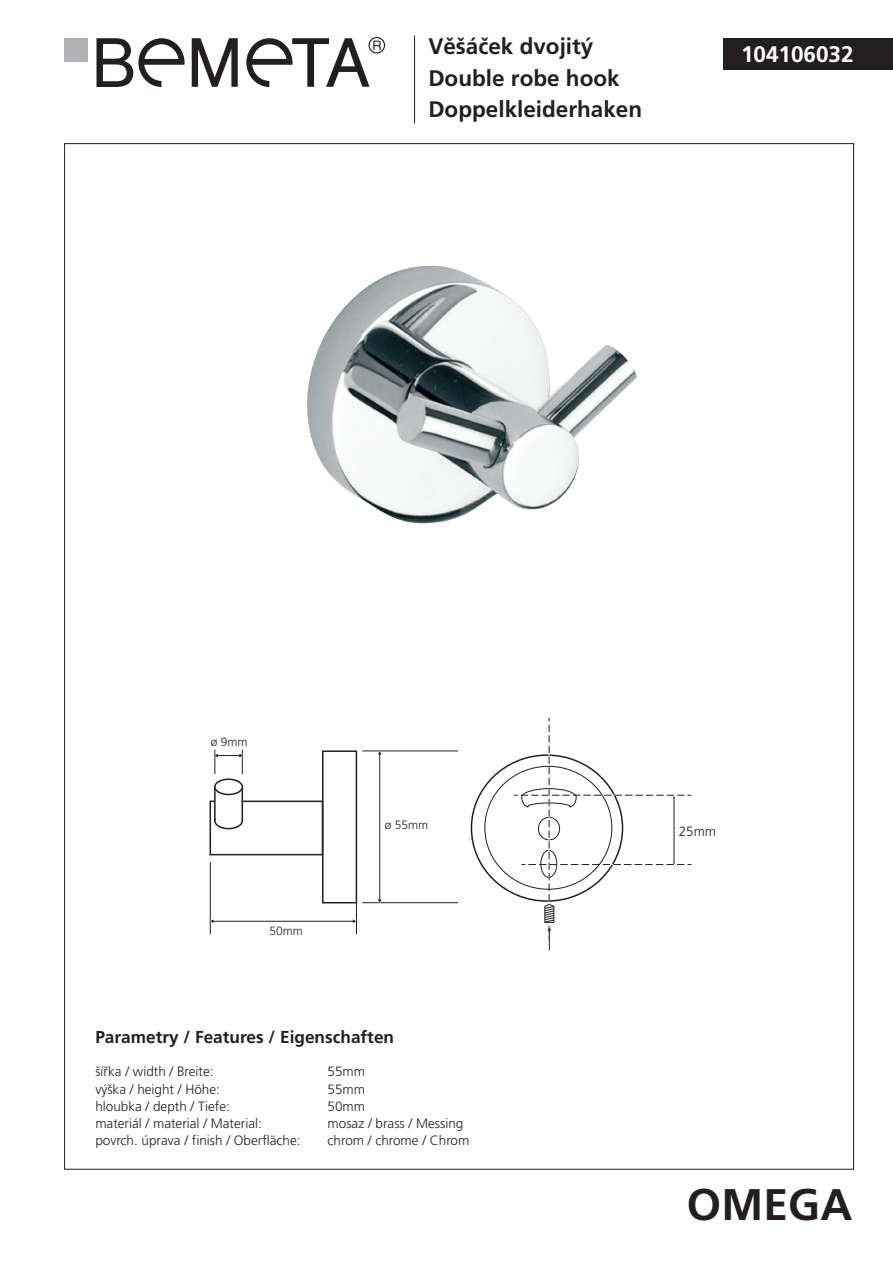
<style>
.page{position:relative;width:893px;height:1263px;background:#fff}
.page>*{position:absolute;margin:0;border:0;box-sizing:border-box;transform-origin:0 0}
.t1{font:700 44.25px "Frutiger CE";color:#231f20}
.t2{font:700 22.5px/31.5px "Frutiger CE";color:#231f20}
.t3{font:700 22.5px "Frutiger CE";color:#fff}
.t4{font:700 17.25px "Frutiger CE";color:#231f20}
.t5{font:300 13.5px "Frutiger CE";color:#231f20}
.t6{font:300 12px "Frutiger CE";color:#231f20}
</style>
<div class="page">
<div style="left:724px;top:38px;width:169px;height:32px;background:#231f20"></div>
<svg style="left:192px;top:38px;width:46px;height:49px"></svg>
<svg style="left:96px;top:38px;width:89px;height:49px"></svg>
<div style="left:65px;top:38px;width:23px;height:24px;background:#b1b2b6"></div>
<svg style="left:246px;top:37px;width:139px;height:50px"></svg>
<hr style="left:414px;top:36px;width:1px;height:88px;background:#231f20">
<div style="left:322px;top:750px;width:35px;height:153px;background:#fff;border:2px solid #231f20"></div>
<div style="left:210px;top:800px;width:113px;height:55px;background:#fff;border:2px solid #231f20"></div>
<hr style="left:210px;top:862px;width:1px;height:72px;background:#231f20">
<hr style="left:356px;top:901px;width:1px;height:33px;background:#231f20">
<hr style="left:213px;top:921px;width:140px;height:1px;background:#231f20">
<svg style="left:215px;top:749px;width:28px;height:25px"></svg>
<hr style="left:362px;top:751px;width:96px;height:1px;background:#231f20">
<hr style="left:362px;top:902px;width:96px;height:1px;background:#231f20">
<hr style="left:379px;top:754px;width:1px;height:146px;background:#231f20">
<svg style="left:213px;top:787px;width:31px;height:43px"></svg>
<div style="left:215px;top:779px;width:27px;height:15px;background:#fff;border-radius:50%"></div>
<div style="left:214px;top:778px;width:29px;height:17px;border:2px solid #231f20;border-radius:50%"></div>
<img style="left:307px;top:266px;width:330px;height:258px">
<svg style="left:504px;top:718px;width:187px;height:232px"></svg>
<h2 class="t2" style="left:428px;top:31px;width:215px">Věšáček dvojitý<br>Double robe hook<br>Doppelkleiderhaken</h2>
<h2 class="t3" style="left:741px;top:42px;width:114px">104106032</h2>
<p class="t6" style="left:211px;top:735px;width:38px">ø 9mm</p>
<p class="t6" style="left:269px;top:924px;width:35px">50mm</p>
<p class="t6" style="left:385px;top:818px;width:45px">ø 55mm</p>
<p class="t4" style="left:95px;top:1027px;width:300px">Parametry / Features / Eigenschaften</p>
<p class="t5" style="left:95px;top:1064px;width:120px">šířka / width / Breite:</p>
<p class="t5" style="left:328px;top:1064px;width:39px">55mm</p>
<p class="t5" style="left:95px;top:1081px;width:126px">výška / height / Höhe:</p>
<p class="t5" style="left:328px;top:1081px;width:39px">55mm</p>
<p class="t5" style="left:95px;top:1098px;width:136px">hloubka / depth / Tiefe:</p>
<p class="t5" style="left:328px;top:1098px;width:39px">50mm</p>
<p class="t5" style="left:95px;top:1116px;width:168px">materiál / material / Material:</p>
<p class="t5" style="left:328px;top:1116px;width:137px">mosaz / brass / Messing</p>
<p class="t5" style="left:95px;top:1133px;width:207px">povrch. úprava / finish / Oberfläche:</p>
<p class="t5" style="left:328px;top:1133px;width:143px">chrom / chrome / Chrom</p>
<p class="t5" style="left:679px;top:824px;width:39px">25mm</p>
<h1 class="t1" style="left:687px;top:1179px;width:167px">OMEGA</h1>
</div>
